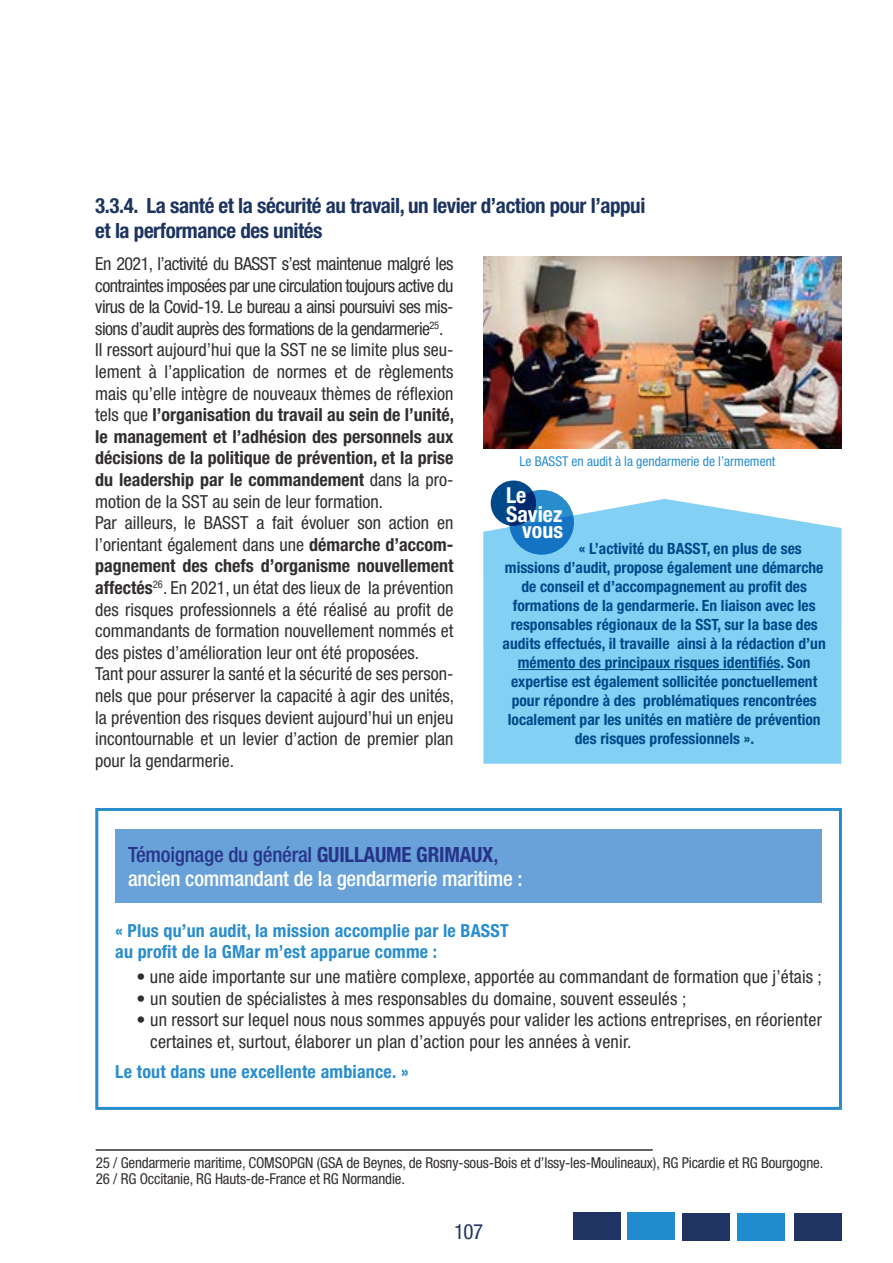
<style>
.page{position:relative;width:893px;height:1263px;background:#fff}
.page>*{position:absolute;margin:0;border:0;box-sizing:border-box;transform-origin:0 0}
.t1{font:700 condensed 22.05px "Helvetica Neue LT Std";color:#fff}
.t2{font:700 condensed 21.9px/15.6px "Helvetica Neue LT Std";color:#fff;text-align:right}
.t3{font:700 condensed 21px/25.2px "Helvetica Neue LT Std";letter-spacing:-.02em;color:#1d3461}
.t4{font:500 condensed 21px/24px "Helvetica Neue LT Std";letter-spacing:-.01em;color:#fff}
.t5{font:condensed 21px "Helvetica Neue LT Std";color:#1f3463}
.t6{font:condensed 18px/21.6px "Helvetica Neue LT Std";color:#322e2e}
.t7{font:700 condensed 18px/21.6px "Helvetica Neue LT Std";letter-spacing:.01em;color:#298dcd}
.t8{font:700 condensed 15.6px "Helvetica Neue LT Std";color:#004989}
.t9{font:condensed 15px/16.5px "Helvetica Neue LT Std";letter-spacing:-.01em;color:#322e2e}
.t10{font:condensed 13.5px "Helvetica Neue LT Std";color:#298dcd}
.s1{font-weight:700}
.s2{color:#28348b}
.s3{font-weight:700;color:#28348b}
</style>
<div class="page">
<div style="left:794px;top:1213px;width:48px;height:27px;background:#1f3463"></div>
<div style="left:573px;top:1213px;width:48px;height:27px;background:#1f3463"></div>
<div style="left:627px;top:1213px;width:48px;height:27px;background:#218ccd"></div>
<div style="left:682px;top:1213px;width:48px;height:27px;background:#1f3463"></div>
<div style="left:737px;top:1213px;width:47px;height:28px;background:#218ccd"></div>
<img style="left:484px;top:257px;width:358px;height:191px">
<hr style="left:96px;top:1149px;width:557px;height:2px;background:#322e2e">
<div style="left:483px;top:499px;width:359px;height:265px;background:#83d0f5"></div>
<div style="left:491px;top:480px;width:45px;height:46px;background:#004989;border-radius:50%"></div>
<svg style="left:509px;top:490px;width:65px;height:65px;background:#176db6"></svg>
<hr style="left:518px;top:669px;width:262px;height:1px;background:#004989">
<div style="left:95px;top:808px;width:747px;height:302px;border:3px solid #298dcd"></div>
<div style="left:115px;top:829px;width:707px;height:73px;background:#68a2d8"></div>
<p class="t3" style="left:95px;top:192px;width:552px">3.3.4. La santé et la sécurité au travail, un levier d’action pour l’appui et la performance des unités</p>
<p class="t6" style="left:95px;top:253px;width:360px">En 2021, l’activité du BASST s’est maintenue malgré les contraintes imposées par une circulation toujours active du virus de la Covid-19. Le bureau a ainsi poursuivi ses mis&shy;sions d’audit auprès des formations de la gendarmerie<sup>25</sup>.<br>Il ressort aujourd’hui que la SST ne se limite plus seu&shy;lement à l’application de normes et de règlements mais qu’elle intègre de nouveaux thèmes de réflexion tels que <span class="s1">l’organisation du travail au sein de l’unité, le management et l’adhésion des personnels aux décisions de la politique de prévention, et la prise du leadership par le commandement</span> dans la pro&shy;motion de la SST au sein de leur formation.<br>Par ailleurs, le BASST a fait évoluer son action en l’orientant également dans une <span class="s1">démarche d’accom&shy;pagnement des chefs d’organisme nouvellement affectés</span><sup>26</sup>. En 2021, un état des lieux de la prévention des risques professionnels a été réalisé au profit de commandants de formation nouvellement nommés et des pistes d’amélioration leur ont été proposées.<br>Tant pour assurer la santé et la sécurité de ses person&shy;nels que pour préserver la capacité à agir des unités, la prévention des risques devient aujourd’hui un enjeu incontournable et un levier d’action de premier plan pour la gendarmerie.</p>
<p class="t10" style="left:520px;top:453px;width:257px">Le BASST en audit à la gendarmerie de l’armement</p>
<p class="t1" style="left:506px;top:482px;width:22px">Le</p>
<p class="t2" style="left:506px;top:506px;width:58px">Saviez vous</p>
<p class="t8" style="left:579px;top:539px;width:224px">« L’activité du BASST, en plus de ses</p>
<p class="t8" style="left:505px;top:558px;width:320px">missions d’audit, propose également une démarche</p>
<p class="t8" style="left:521px;top:577px;width:287px">de conseil et d’accompagnement au profit des</p>
<p class="t8" style="left:513px;top:596px;width:304px">formations de la gendarmerie. En liaison avec les</p>
<p class="t8" style="left:511px;top:615px;width:309px">responsables régionaux de la SST, sur la base des</p>
<p class="t8" style="left:503px;top:634px;width:325px">audits effectués, il travaille ainsi à la rédaction d’un</p>
<p class="t8" style="left:518px;top:653px;width:294px">mémento des principaux risques identifiés. Son</p>
<p class="t8" style="left:511px;top:672px;width:308px">expertise est également sollicitée ponctuellement</p>
<p class="t8" style="left:512px;top:691px;width:307px">pour répondre à des problématiques rencontrées</p>
<p class="t8" style="left:508px;top:710px;width:314px">localement par les unités en matière de prévention</p>
<p class="t8" style="left:575px;top:729px;width:181px">des risques professionnels ».</p>
<p class="t4" style="left:128px;top:842px;width:396px"><span class="s2">Témoignage du général</span> <span class="s3">GUILLAUME GRIMAUX</span><span class="s2">, </span>ancien commandant de la gendarmerie maritime :</p>
<p class="t7" style="left:115px;top:919px;width:395px">« Plus qu’un audit, la mission accomplie par le BASST au profit de la GMar m’est apparue comme :</p>
<p class="t6" style="left:137px;top:966px;width:687px">• une aide importante sur une matière complexe, apportée au commandant de formation que j’étais ;</p>
<p class="t6" style="left:137px;top:987px;width:551px">• un soutien de spécialistes à mes responsables du domaine, souvent esseulés ;</p>
<p class="t6" style="left:150px;top:1009px;width:673px;text-indent:-14px">• un ressort sur lequel nous nous sommes appuyés pour valider les actions entreprises, en réorienter certaines et, surtout, élaborer un plan d’action pour les années à venir.</p>
<p class="t7" style="left:115px;top:1060px;width:295px">Le tout dans une excellente ambiance. »</p>
<p class="t9" style="left:96px;top:1154px;width:729px">25 / Gendarmerie maritime, COMSOPGN (GSA de Beynes, de Rosny-sous-Bois et d’Issy-les-Moulineaux), RG Picardie et RG Bourgogne.<br>26 / RG Occitanie, RG Hauts-de-France et RG Normandie.</p>
<p class="t5" style="left:454px;top:1219px;width:30px">107</p>
</div>
